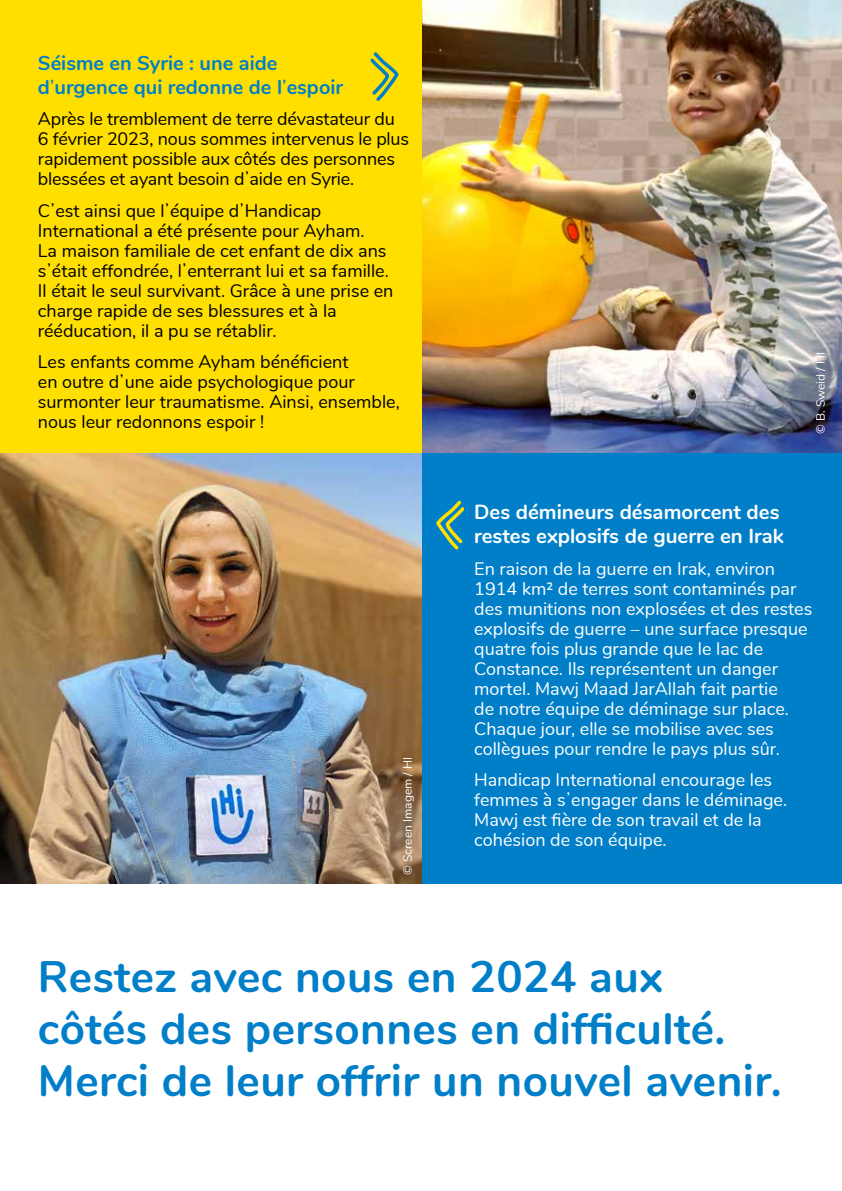
<style>
.page{position:relative;width:842px;height:1191px;background:#fff}
.page>*{position:absolute;margin:0;border:0;box-sizing:border-box;transform-origin:0 0}
.t1{font:700 44px/52px "Nunito";letter-spacing:.01em;color:#007fc8}
.t2{font:700 20.4px/24.4px "Nunito";color:#fff}
.t3{font:700 20px/24px "Nunito";color:#007fc8}
.t4{font:18px/20px "Nunito";color:#000}
.t5{font:18px/20px "Nunito";color:#fff}
.t6{font:12px "Nunito";color:#fff}
.s1{font-weight:400}
</style>
<div class="page">
<img style="left:421px;top:0;width:421px;height:454px">
<div style="left:0;top:0;width:421px;height:467px;background:#ffdf00"></div>
<div style="left:421px;top:454px;width:421px;height:430px;background:#007fc8"></div>
<img style="left:0;top:454px;width:421px;height:430px">
<svg style="left:436px;top:500px;width:29px;height:49px"></svg>
<svg style="left:370px;top:52px;width:29px;height:49px"></svg>
<p class="t3" style="left:38px;top:50px;width:307px">Séisme en Syrie : une aide d<span class="s1">’</span>urgence qui redonne de l<span class="s1">’</span>espoir</p>
<p class="t4" style="left:38px;top:108px;width:373px">Après le tremblement de terre dévastateur du 6 février 2023, nous sommes intervenus le plus rapidement possible aux côtés des personnes blessées et ayant besoin dʼaide en Syrie.</p>
<p class="t4" style="left:38px;top:199px;width:357px">Cʼest ainsi que lʼéquipe dʼHandicap International a été présente pour Ayham.<br>La maison familiale de cet enfant de dix ans sʼétait effondrée, lʼenterrant lui et sa famille.<br>Il était le seul survivant. Grâce à une prise en charge rapide de ses blessures et à la rééducation, il a pu se rétablir.</p>
<p class="t4" style="left:38px;top:351px;width:363px">Les enfants comme Ayham bénéficient<br>en outre dʼune aide psychologique pour surmonter leur traumatisme. Ainsi, ensemble, nous leur redonnons espoir !</p>
<p class="t6" style="left:399px;top:874px;width:119px;rotate:-90deg">© Screen Imagem / HI</p>
<p class="t6" style="left:812px;top:434px;width:83px;rotate:-90deg">© B. Sweid / HI</p>
<p class="t2" style="left:474px;top:498px;width:311px">Des démineurs désamorcent des restes explosifs de guerre en Irak</p>
<p class="t5" style="left:474px;top:557px;width:340px">En raison de la guerre en Irak, environ 1914 km² de terres sont contaminés par des munitions non explosées et des restes explosifs de guerre – une surface presque quatre fois plus grande que le lac de Constance. Ils représentent un danger mortel. Mawj Maad JarAllah fait partie<br>de notre équipe de déminage sur place.<br>Chaque jour, elle se mobilise avec ses collègues pour rendre le pays plus sûr.</p>
<p class="t5" style="left:474px;top:769px;width:315px">Handicap International encourage les femmes à sʼengager dans le déminage.<br>Mawj est fière de son travail et de la cohésion de son équipe.</p>
<h1 class="t1" style="left:38px;top:947px;width:745px">Restez avec nous en 2024 aux côtés des personnes en difficulté.<br>Merci de leur offrir un nouvel avenir.</h1>
</div>
